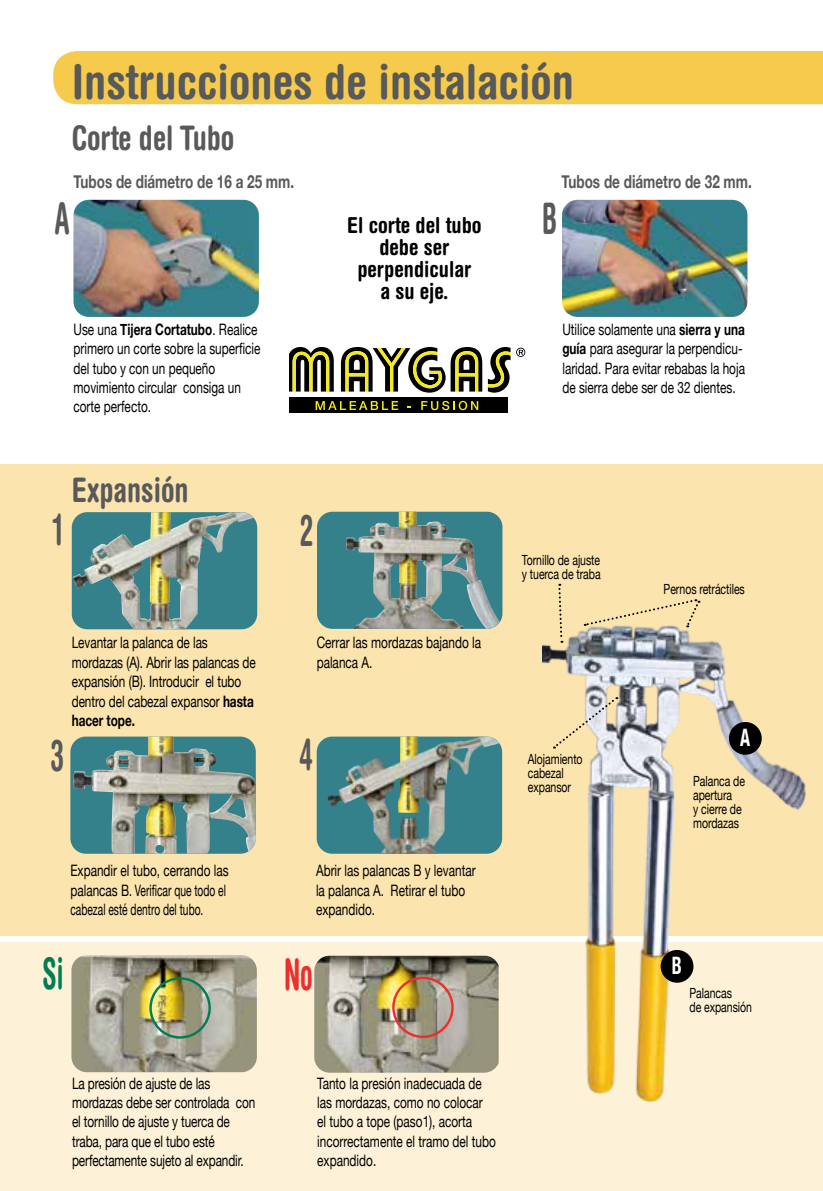
<style>
.page{position:relative;width:823px;height:1191px;background:#fff}
.page>*{position:absolute;margin:0;border:0;box-sizing:border-box;transform-origin:0 0}
.t1{font:700 condensed 48px "Helvetica Rounded";color:#58595b}
.t2{font:700 condensed 43.6px "Helvetica Rounded";color:#58595b;scale:.65 1}
.t3{font:700 condensed 43.6px "Helvetica Rounded";color:#007e53;scale:.65 1}
.t4{font:700 condensed 43.6px "Helvetica Rounded";color:#eb2e2e;scale:.65 1}
.t5{font:700 condensed 33.8px "Helvetica Rounded";color:#58595b;scale:.9 1}
.t6{font:700 condensed 24px "Helvetica Neue";color:#fff;scale:.75 1}
.t7{font:700 condensed 22px/22px "Helvetica Rounded";color:#000;text-align:center}
.t8{font:700 18px "Helvetica Neue";color:#58595b;scale:.75 1}
.t9{font:15.8px/19.4px "Helvetica Neue";color:#000;scale:.75 1}
.t10{font:14px/14px "Helvetica Neue";letter-spacing:-.005em;color:#000;scale:.75 1}
.s1{font-weight:700}
</style>
<div class="page">
<div style="left:0;top:464px;width:822px;height:471px;background:#fbe4ad"></div>
<img style="left:73px;top:736px;width:183px;height:117px">
<div style="left:0;top:942px;width:822px;height:249px;background:#fdf1d8"></div>
<img style="left:562px;top:200px;width:185px;height:117px">
<div style="left:316px;top:736px;width:186px;height:117px;background:#34808b;border-radius:15px"></div>
<img style="left:327px;top:736px;width:172px;height:117px">
<div style="left:317px;top:512px;width:185px;height:117px;background:#34808b;border-radius:15px"></div>
<img style="left:346px;top:512px;width:153px;height:117px">
<img style="left:73px;top:200px;width:186px;height:117px">
<div style="left:72px;top:512px;width:185px;height:117px;background:#34808b;border-radius:15px"></div>
<img style="left:73px;top:512px;width:157px;height:117px">
<div style="left:53px;top:51px;width:769px;height:53px;background:#f6ca4c"></div>
<img style="left:314px;top:955px;width:184px;height:117px">
<img style="left:71px;top:955px;width:186px;height:117px">
<div style="left:149px;top:977px;width:62px;height:61px;border:2px solid #007e53;border-radius:50%"></div>
<div style="left:392px;top:976px;width:61px;height:62px;border:2px solid #eb2e2e;border-radius:50%"></div>
<img style="left:542px;top:624px;width:280px;height:478px">
<div style="left:660px;top:950px;width:33px;height:32px;background:#000;border-radius:50%"></div>
<div style="left:728px;top:722px;width:33px;height:32px;background:#000;border-radius:50%"></div>
<svg style="left:584px;top:599px;width:115px;height:28px"></svg>
<svg style="left:557px;top:584px;width:6px;height:59px"></svg>
<svg style="left:553px;top:696px;width:64px;height:52px"></svg>
<div style="left:289px;top:397px;width:219px;height:16px;background:#000"></div>
<svg style="left:315px;top:401px;width:83px;height:9px"></svg>
<svg style="left:421px;top:401px;width:57px;height:9px"></svg>
<svg style="left:516px;top:348px;width:9px;height:9px"></svg>
<svg style="left:289px;top:347px;width:44px;height:44px;background:#656435"></svg>
<svg style="left:341px;top:347px;width:169px;height:46px"></svg>
<h1 class="t1" style="left:72px;top:52px;width:503px">Instrucciones de instalación</h1>
<h3 class="t5" style="left:72px;top:118px;width:182px">Corte del Tubo</h3>
<p class="t8" style="left:73px;top:170px;width:295px">Tubos de diámetro de 16 a 25 mm.</p>
<p class="t8" style="left:561px;top:170px;width:255px">Tubos de diámetro de 32 mm.</p>
<h3 class="t7" style="left:347px;top:213px;width:136px">El corte del tubo debe ser perpendicular<br>a su eje.</h3>
<h2 class="t2" style="left:55px;top:192px;width:24px">A</h2>
<h2 class="t2" style="left:541px;top:192px;width:24px">B</h2>
<p class="t9" style="left:73px;top:319px;width:251px">Use una <span class="s1">Tijera Cortatubo</span>. Realice primero un corte sobre la superficie del tubo y con un pequeño movimiento circular consiga un corte perfecto.</p>
<h2 class="t2" style="left:53px;top:502px;width:16px">1</h2>
<h3 class="t5" style="left:72px;top:469px;width:131px">Expansión</h3>
<h2 class="t2" style="left:50px;top:728px;width:22px">3</h2>
<p class="t9" style="left:72px;top:633px;width:247px">Levantar la palanca de las mordazas (A). Abrir las palancas de expansión (B). Introducir el tubo dentro del cabezal expansor <span class="s1">hasta hacer tope.</span></p>
<h2 class="t2" style="left:300px;top:504px;width:22px">2</h2>
<p class="t9" style="left:316px;top:633px;width:221px">Cerrar las mordazas bajando la palanca A.</p>
<h2 class="t2" style="left:299px;top:728px;width:22px">4</h2>
<p class="t9" style="left:70px;top:861px;width:212px">Expandir el tubo, cerrando las palancas B. Verificar que todo el cabezal esté dentro del tubo.</p>
<h2 class="t3" style="left:43px;top:946px;width:34px">Si</h2>
<p class="t9" style="left:316px;top:861px;width:214px">Abrir las palancas B y levantar la palanca A. Retirar el tubo expandido.</p>
<h2 class="t4" style="left:284px;top:947px;width:46px">No</h2>
<p class="t9" style="left:72px;top:1073px;width:246px">La presión de ajuste de las mordazas debe ser controlada con el tornillo de ajuste y tuerca de traba, para que el tubo esté perfectamente sujeto al expandir.</p>
<p class="t9" style="left:317px;top:1073px;width:240px">Tanto la presión inadecuada de las mordazas, como no colocar<br>el tubo a tope (paso1), acorta incorrectamente el tramo del tubo expandido.</p>
<p class="t9" style="left:562px;top:319px;width:245px">Utilice solamente una <span class="s1">sierra y una guía</span> para asegurar la perpendicu&shy;laridad. Para evitar rebabas la hoja de sierra debe ser de 32 dientes.</p>
<p class="t10" style="left:521px;top:553px;width:106px">Tornillo de ajuste y tuerca de traba</p>
<p class="t10" style="left:527px;top:752px;width:74px">Alojamiento cabezal expansor</p>
<p class="t10" style="left:663px;top:581px;width:110px">Pernos retráctiles</p>
<h3 class="t6" style="left:739px;top:723px;width:15px">A</h3>
<p class="t10" style="left:692px;top:774px;width:71px">Palanca de apertura<br>y cierre de mordazas</p>
<h3 class="t6" style="left:671px;top:951px;width:15px">B</h3>
<p class="t10" style="left:689px;top:986px;width:85px">Palancas<br>de expansión</p>
</div>
